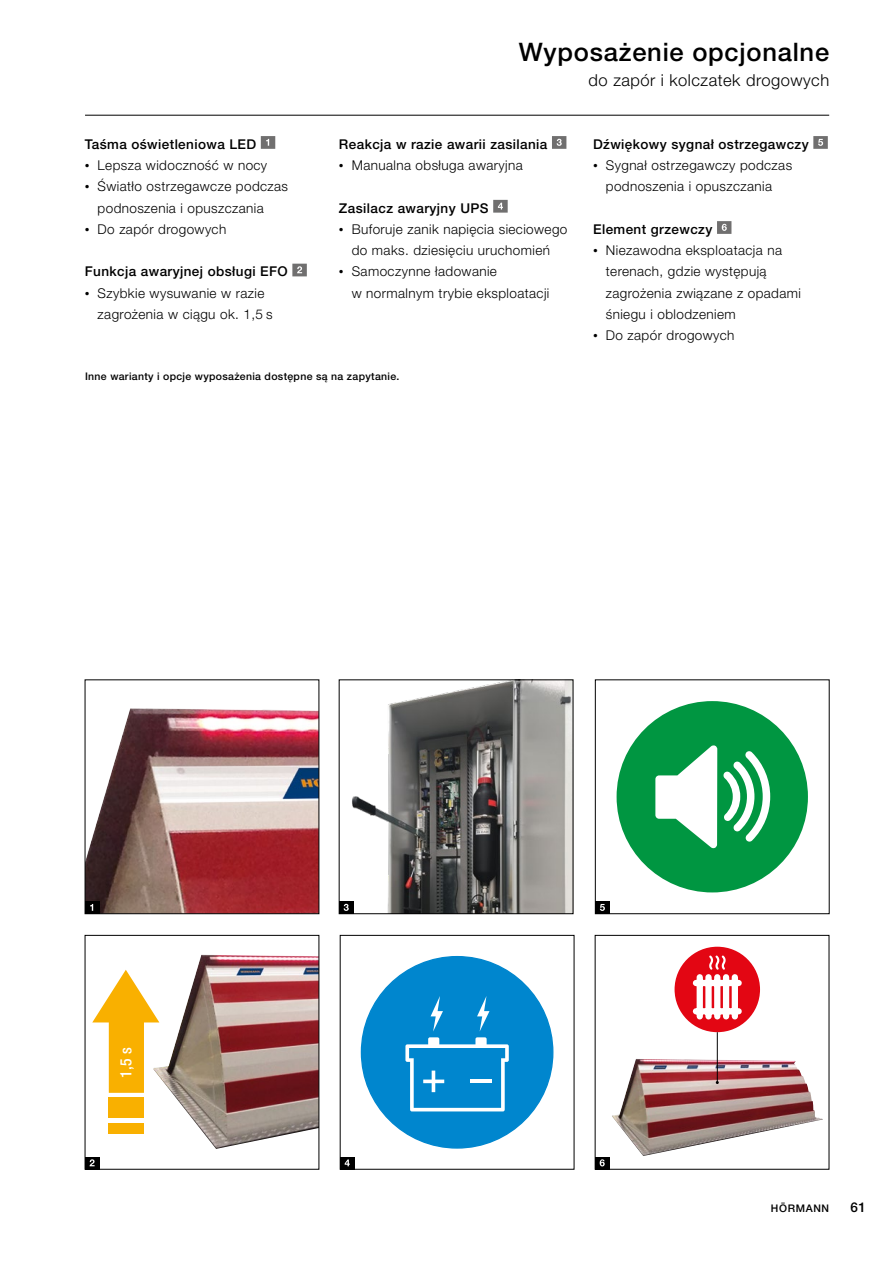
<style>
.page{position:relative;width:893px;height:1263px;background:#fff}
.page>*{position:absolute;margin:0;border:0;box-sizing:border-box;transform-origin:0 0}
.t1{font:500 25.5px "Hoermann Helvetica Neue";letter-spacing:.03em;color:#000}
.t2{font:300 16.5px "Hoermann Helvetica Neue";letter-spacing:.03em;color:#000}
.t3{font:500 condensed 15.75px "Hoermann Helvetica Neue";color:#fff}
.t4{font:300 13.5px/21.3px "Hoermann Helvetica Neue";letter-spacing:.03em;color:#000}
.t5{font:500 13.5px "Hoermann Helvetica Neue";letter-spacing:.03em;color:#000}
.t6{font:500 10.5px "Hoermann Helvetica Neue";letter-spacing:.03em;color:#000}
.t7{font:500 10.5px "Hoermann Helvetica Neue";letter-spacing:.06em;color:#000}
.s1{font-family:"Times New Roman";font-weight:400}
</style>
<div class="page">
<svg style="left:261px;top:136px;width:14px;height:13px"></svg>
<svg style="left:292px;top:264px;width:15px;height:12px"></svg>
<svg style="left:552px;top:136px;width:14px;height:13px"></svg>
<svg style="left:493px;top:200px;width:15px;height:13px"></svg>
<svg style="left:813px;top:136px;width:15px;height:13px"></svg>
<svg style="left:717px;top:221px;width:14px;height:13px"></svg>
<img style="left:159px;top:955px;width:158px;height:194px">
<div style="left:85px;top:935px;width:234px;height:234px;border:1px solid #000"></div>
<div style="left:85px;top:1157px;width:14px;height:12px;background:#000"></div>
<svg style="left:90px;top:1159px;width:5px;height:7px"></svg>
<img style="left:352px;top:682px;width:219px;height:230px">
<div style="left:339px;top:680px;width:234px;height:234px;border:1px solid #000"></div>
<div style="left:339px;top:901px;width:14px;height:13px;background:#000"></div>
<svg style="left:344px;top:904px;width:5px;height:7px"></svg>
<div style="left:361px;top:957px;width:192px;height:191px;background:#0086ce;border-radius:50%"></div>
<svg style="left:405px;top:1037px;width:104px;height:74px"></svg>
<hr style="left:471px;top:1079px;width:21px;height:4px;background:#fff">
<svg style="left:431px;top:996px;width:12px;height:35px"></svg>
<svg style="left:477px;top:996px;width:12px;height:35px"></svg>
<div style="left:340px;top:1157px;width:14px;height:12px;background:#000"></div>
<svg style="left:345px;top:1159px;width:5px;height:7px"></svg>
<div style="left:617px;top:701px;width:191px;height:191px;background:#009641;border-radius:50%"></div>
<svg style="left:723px;top:751px;width:47px;height:91px"></svg>
<svg style="left:655px;top:745px;width:62px;height:103px"></svg>
<div style="left:595px;top:680px;width:234px;height:234px;border:1px solid #000"></div>
<div style="left:595px;top:901px;width:15px;height:13px;background:#000"></div>
<svg style="left:600px;top:904px;width:5px;height:7px"></svg>
<img style="left:87px;top:708px;width:230px;height:204px">
<div style="left:85px;top:680px;width:234px;height:234px;border:1px solid #000"></div>
<div style="left:85px;top:901px;width:14px;height:13px;background:#000"></div>
<svg style="left:90px;top:904px;width:3px;height:7px"></svg>
<img style="left:612px;top:1059px;width:211px;height:97px">
<div style="left:675px;top:947px;width:85px;height:85px;background:#e30613;border-radius:50%"></div>
<div style="left:697px;top:977px;width:6px;height:39px;background:#fff"></div>
<div style="left:714px;top:977px;width:6px;height:39px;background:#fff"></div>
<div style="left:723px;top:977px;width:6px;height:39px;background:#fff"></div>
<div style="left:732px;top:977px;width:6px;height:39px;background:#fff"></div>
<div style="left:705px;top:977px;width:7px;height:39px;background:#fff"></div>
<div style="left:696px;top:980px;width:43px;height:6px;background:#fff"></div>
<div style="left:696px;top:1008px;width:43px;height:6px;background:#fff"></div>
<svg style="left:709px;top:955px;width:17px;height:15px"></svg>
<hr style="left:717px;top:1032px;width:1px;height:50px;background:#000">
<div style="left:595px;top:1157px;width:14px;height:12px;background:#000"></div>
<svg style="left:600px;top:1159px;width:5px;height:7px"></svg>
<svg style="left:92px;top:970px;width:67px;height:123px"></svg>
<div style="left:109px;top:1098px;width:35px;height:20px;background:#f9b000"></div>
<div style="left:109px;top:1123px;width:35px;height:10px;background:#f9b000"></div>
<hr style="left:85px;top:115px;width:744px;height:1px;background:#000">
<p class="t5" style="left:85px;top:135px;width:173px">Taśma oświetleniowa LED</p>
<p class="t4" style="left:85px;top:154px;width:184px"><span class="s1">•</span> Lepsza widoczność w nocy</p>
<p class="t4" style="left:98px;top:175px;width:192px;text-indent:-13px"><span class="s1">•</span> Światło ostrzegawcze podczas podnoszenia i opuszczania</p>
<p class="t4" style="left:85px;top:218px;width:143px"><span class="s1">•</span> Do zapór drogowych</p>
<p class="t5" style="left:85px;top:262px;width:204px">Funkcja awaryjnej obsługi EFO</p>
<p class="t4" style="left:98px;top:281px;width:177px;text-indent:-13px"><span class="s1">•</span> Szybkie wysuwanie w razie zagrożenia w ciągu ok. 1,5 s</p>
<h1 class="t1" style="left:519px;top:34px;width:312px">Wyposażenie opcjonalne</h1>
<p class="t2" style="left:589px;top:69px;width:242px">do zapór i kolczatek drogowych</p>
<p class="t5" style="left:339px;top:135px;width:210px">Reakcja w razie awarii zasilania</p>
<p class="t4" style="left:339px;top:154px;width:185px"><span class="s1">•</span> Manualna obsługa awaryjna</p>
<p class="t5" style="left:339px;top:198px;width:151px">Zasilacz awaryjny UPS</p>
<p class="t4" style="left:339px;top:218px;width:230px;text-align:center"><span class="s1">•</span> Buforuje zanik napięcia sieciowego do maks. dziesięciu uruchomień</p>
<p class="t4" style="left:352px;top:260px;width:199px;text-indent:-13px"><span class="s1">•</span> Samoczynne ładowanie<br>w normalnym trybie eksploatacji</p>
<p class="t5" style="left:593px;top:135px;width:217px">Dźwiękowy sygnał ostrzegawczy</p>
<p class="t4" style="left:593px;top:154px;width:201px;text-align:center"><span class="s1">•</span> Sygnał ostrzegawczy podczas podnoszenia i opuszczania</p>
<p class="t5" style="left:593px;top:220px;width:121px">Element grzewczy</p>
<p class="t4" style="left:606px;top:239px;width:197px;text-indent:-13px"><span class="s1">•</span> Niezawodna eksploatacja na terenach, gdzie występują zagrożenia związane z opadami śniegu i oblodzeniem</p>
<p class="t4" style="left:593px;top:324px;width:143px"><span class="s1">•</span> Do zapór drogowych</p>
<p class="t6" style="left:85px;top:369px;width:316px">Inne warianty i opcje wyposażenia dostępne są na zapytanie.</p>
<p class="t3" style="left:115px;top:1078px;width:32px;rotate:-90deg">1,5 s</p>
<p class="t7" style="left:771px;top:1201px;width:60px">HÖRMANN</p>
<p class="t5" style="left:850px;top:1198px;width:17px">61</p>
</div>
